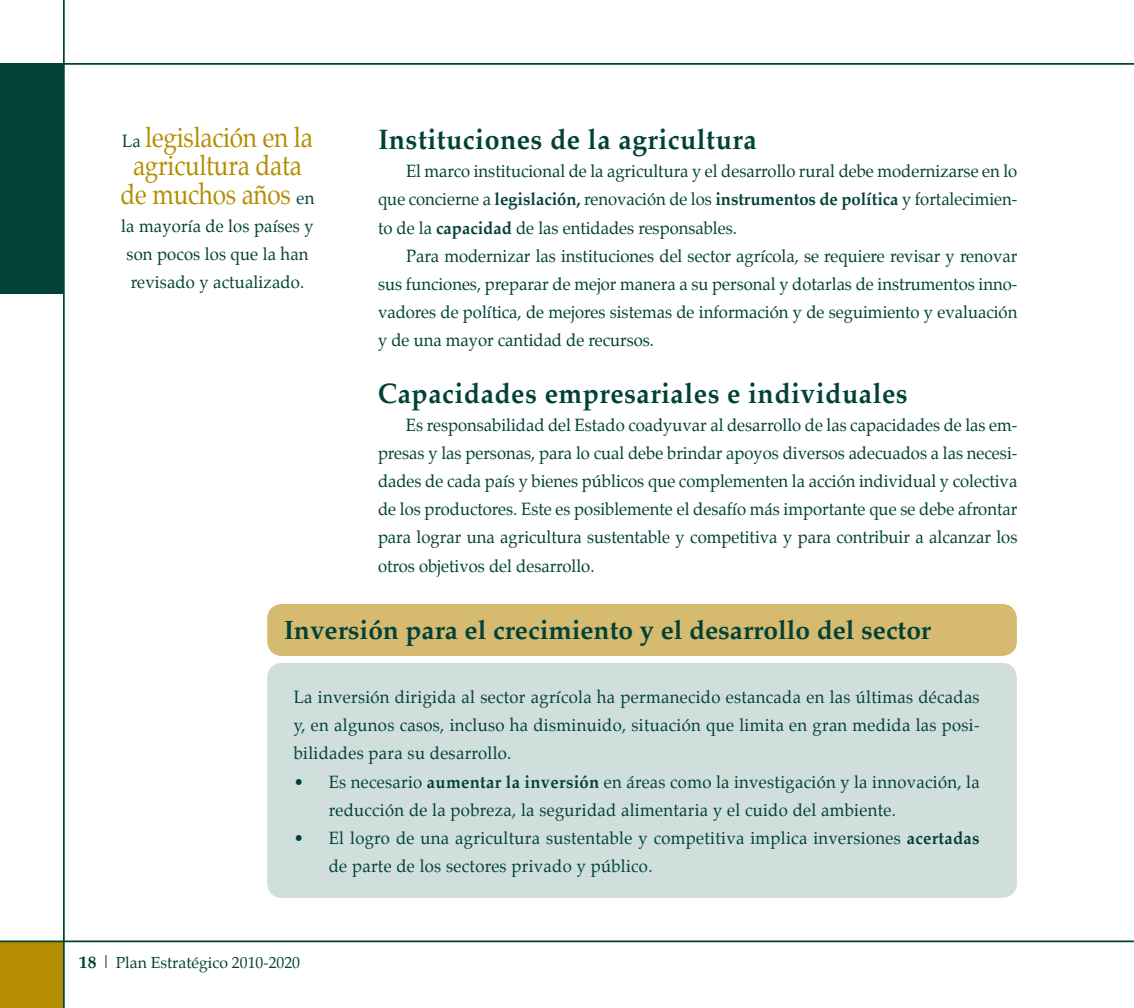
<style>
.page{position:relative;width:1134px;height:1008px;background:#fff}
.page>*{position:absolute;margin:0;border:0;box-sizing:border-box;transform-origin:0 0}
.t1{font:700 28px "Palatino";letter-spacing:.02em;color:#004237;scale:.95 1}
.t2{font:28px/28.2px "Palatino";letter-spacing:-.01em;color:#b48e00;text-align:center;scale:.87 1}
.t3{font:700 26.25px "Palatino";color:#004237}
.t4{font:17.5px/28.2px "Palatino";letter-spacing:.02em;color:#004237;text-align:justify;scale:.95 1}
.t5{font:15.75px "Palatino";color:#004237}
.s1{font-size:17.5px;color:#004237}
.s2{font-weight:700}
.s3{font-weight:700;font-size:17.5px}
.s4{font-size:17.5px}
</style>
<div class="page">
<div style="left:0;top:942px;width:63px;height:66px;background:#b48e00"></div>
<div style="left:0;top:64px;width:63px;height:230px;background:#004237"></div>
<hr style="left:63px;top:0;width:2px;height:1008px;background:#004237">
<hr style="left:0;top:940px;width:1134px;height:2px;background:#004237">
<hr style="left:0;top:63px;width:1134px;height:2px;background:#004237">
<div style="left:267px;top:604px;width:750px;height:52px;background:#d6ba6f;border-radius:15px"></div>
<div style="left:267px;top:663px;width:750px;height:235px;background:#d0dedc;border-radius:15px"></div>
<h1 class="t2" style="left:121px;top:124px;width:224px"><span class="s1">La</span> legislación en la agricultura data de muchos años <span class="s1">en</span></h1>
<p class="t4" style="left:121px;top:212px;width:204px;text-align:left">la mayoría de los países y son pocos los que la han revisado y actualizado.</p>
<h1 class="t1" style="left:378px;top:116px;width:400px">Instituciones de la agricultura</h1>
<p class="t4" style="left:378px;top:157px;width:675px;text-indent:28px">El marco institucional de la agricultura y el desarrollo rural debe modernizarse en lo que concierne a <span class="s2">legislación,</span> renovación de los <span class="s2">instrumentos de política</span> y fortalecimien&shy;to de la <span class="s2">capacidad</span> de las entidades responsables.</p>
<p class="t4" style="left:378px;top:242px;width:674px;text-indent:28px">Para modernizar las instituciones del sector agrícola, se requiere revisar y renovar sus funciones, preparar de mejor manera a su personal y dotarlas de instrumentos inno&shy;vadores de política, de mejores sistemas de información y de seguimiento y evaluación y de una mayor cantidad de recursos.</p>
<h1 class="t1" style="left:378px;top:369px;width:559px">Capacidades empresariales e individuales</h1>
<p class="t4" style="left:378px;top:411px;width:675px;text-indent:28px">Es responsabilidad del Estado coadyuvar al desarrollo de las capacidades de las em&shy;presas y las personas, para lo cual debe brindar apoyos diversos adecuados a las necesi&shy;dades de cada país y bienes públicos que complementen la acción individual y colectiva de los productores. Este es posiblemente el desafío más importante que se debe afrontar para lograr una agricultura sustentable y competitiva y para contribuir a alcanzar los otros objetivos del desarrollo.</p>
<h2 class="t3" style="left:284px;top:607px;width:649px">Inversión para el crecimiento y el desarrollo del sector</h2>
<p class="t4" style="left:294px;top:683px;width:724px">La inversión dirigida al sector agrícola ha permanecido estancada en las últimas décadas y, en algunos casos, incluso ha disminuido, situación que limita en gran medida las posi&shy;bilidades para su desarrollo.</p>
<p class="t4" style="left:329px;top:768px;width:687px;text-indent:-35px">• Es necesario <span class="s2">aumentar la inversión</span> en áreas como la investigación y la innovación, la reducción de la pobreza, la seguridad alimentaria y el cuido del ambiente.</p>
<p class="t4" style="left:329px;top:824px;width:687px;text-indent:-35px">• El logro de una agricultura sustentable y competitiva implica inversiones <span class="s2">acertadas </span>de parte de los sectores privado y público.</p>
<p class="t5" style="left:79px;top:950px;width:223px"><span class="s3">18</span> <span class="s4">|</span> Plan Estratégico 2010-2020</p>
</div>
